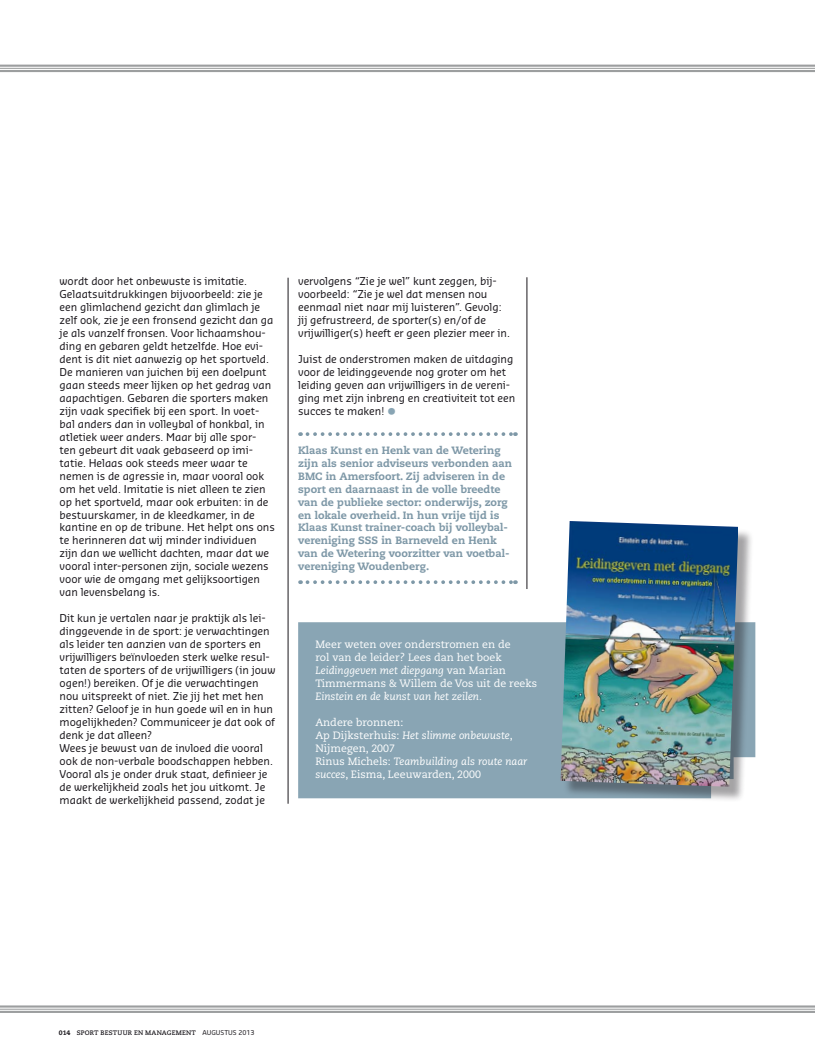
<style>
.page{position:relative;width:815px;height:1063px;background:#fff}
.page>*{position:absolute;margin:0;border:0;box-sizing:border-box;transform-origin:0 0}
.t1{font:10.62px/13px "Sansa";letter-spacing:-.005em;color:#1a171c}
.t2{font:800 10.62px/13px "Caecilia CE";color:#7e98a7}
.t3{font:10.62px/13px "Caecilia CE";color:#fff}
.t4{font:italic 10.62px "Caecilia";color:#fff}
.t5{font:700 6.5px "Caecilia CE";letter-spacing:.025em;color:#1a171c}
.s1{font-size:18.12px;color:#89a5b4}
.s2{font-family:"Caecilia CE";font-style:normal}
.s3{font-family:"Caecilia";font-style:italic}
.s4{font-weight:800}
.s5{font-family:"Sansa";font-weight:400}
</style>
<div class="page">
<div style="left:0;top:65px;width:815px;height:7px;background:#f3f3f3"></div>
<hr style="left:0;top:70px;width:815px;height:2px;background:#9c9e9f">
<hr style="left:0;top:68px;width:815px;height:1px;background:#9c9e9f">
<hr style="left:0;top:65px;width:815px;height:2px;background:#9c9e9f">
<div style="left:0;top:1005px;width:815px;height:8px;background:#e5e6e6"></div>
<hr style="left:0;top:1011px;width:815px;height:2px;background:#9c9e9f">
<hr style="left:0;top:1009px;width:815px;height:1px;background:#9c9e9f">
<hr style="left:0;top:1005px;width:815px;height:3px;background:#9c9e9f">
<svg style="left:307px;top:432px;width:209px;height:4px"></svg>
<svg style="left:307px;top:580px;width:209px;height:4px"></svg>
<div style="left:298px;top:622px;width:457px;height:176px;background:#89a5b4"></div>
<hr style="left:288px;top:278px;width:1px;height:526px;background:#1a171c">
<hr style="left:527px;top:277px;width:1px;height:312px;background:#1a171c">
<div style="left:563px;top:523px;width:191px;height:279px;background:#1a171c;opacity:.4"></div>
<img style="left:561px;top:521px;width:177px;height:266px">
<p class="t1" style="left:60px;top:274px;width:217px">wordt door het onbewuste is imitatie.<br>Gelaatsuitdrukkingen bijvoorbeeld: zie je een glimlachend gezicht dan glimlach je zelf ook, zie je een fronsend gezicht dan ga je als vanzelf fronsen. Voor lichaamshou&shy;ding en gebaren geldt hetzelfde. Hoe evi&shy;dent is dit niet aanwezig op het sportveld.<br>De manieren van juichen bij een doelpunt gaan steeds meer lijken op het gedrag van aapachtigen. Gebaren die sporters maken zijn vaak specifiek bij een sport. In voet&shy;bal anders dan in volleybal of honkbal, in atletiek weer anders. Maar bij alle spor&shy;ten gebeurt dit vaak gebaseerd op imi&shy;tatie. Helaas ook steeds meer waar te nemen is de agressie in, maar vooral ook om het veld. Imitatie is niet alleen te zien op het sportveld, maar ook erbuiten: in de bestuurskamer, in de kleedkamer, in de kantine en op de tribune. Het helpt ons ons te herinneren dat wij minder individuen zijn dan we wellicht dachten, maar dat we vooral inter-personen zijn, sociale wezens voor wie de omgang met gelijksoortigen van levensbelang is.</p>
<p class="t1" style="left:60px;top:611px;width:217px">Dit kun je vertalen naar je praktijk als lei&shy;dinggevende in de sport: je verwachtingen als leider ten aanzien van de sporters en vrijwilligers beïnvloeden sterk welke resul&shy;taten de sporters of de vrijwilligers (in jouw ogen!) bereiken. Of je die verwachtingen nou uitspreekt of niet. Zie jij het met hen zitten? Geloof je in hun goede wil en in hun mogelijkheden? Communiceer je dat ook of denk je dat alleen?<br>Wees je bewust van de invloed die vooral ook de non-verbale boodschappen hebben.<br>Vooral als je onder druk staat, definieer je de werkelijkheid zoals het jou uitkomt. Je maakt de werkelijkheid passend, zodat je</p>
<p class="t1" style="left:298px;top:274px;width:213px">vervolgens “Zie je wel” kunt zeggen, bij&shy;voorbeeld: “Zie je wel dat mensen nou eenmaal niet naar mij luisteren”. Gevolg: jij gefrustreerd, de sporter(s) en/of de vrijwilliger(s) heeft er geen plezier meer in.</p>
<p class="t1" style="left:298px;top:352px;width:219px">Juist de onderstromen maken de uitdaging voor de leidinggevende nog groter om het leiding geven aan vrijwilligers in de vereni&shy;ging met zijn inbreng en creativiteit tot een succes te maken! <span class="s1">•</span></p>
<p class="t2" style="left:298px;top:443px;width:215px">Klaas Kunst en Henk van de Wetering zijn als senior adviseurs verbonden aan<br>BMC</p>
<p class="t2" style="left:298px;top:469px;width:211px;text-indent:28px">in Amersfoort. Zij adviseren in de sport en daarnaast in de volle breedte van de publieke sector: onderwijs, zorg en lokale overheid. In hun vrije tijd is Klaas Kunst trainer-coach bij volleybal&shy;vereniging SSS</p>
<p class="t2" style="left:298px;top:534px;width:213px;text-indent:83px">in Barneveld en Henk van de Wetering voorzitter van voetbal&shy;vereniging Woudenberg.</p>
<p class="t3" style="left:315px;top:638px;width:197px">Meer weten over onderstromen en de rol van de leider? Lees dan het boek</p>
<p class="t4" style="left:315px;top:664px;width:192px">Leidinggeven met diepgang <span class="s2">van Marian</span></p>
<p class="t3" style="left:315px;top:677px;width:223px">Timmermans &amp; Willem de Vos uit de reeks</p>
<p class="t4" style="left:315px;top:690px;width:168px">Einstein en de kunst van het zeilen.</p>
<p class="t3" style="left:315px;top:716px;width:89px">Andere bronnen:</p>
<p class="t4" style="left:315px;top:729px;width:199px"><span class="s2">Ap Dijksterhuis:</span> Het slimme onbewuste<span class="s2">,</span></p>
<p class="t3" style="left:315px;top:742px;width:81px">Nijmegen, 2007</p>
<p class="t4" style="left:315px;top:755px;width:214px"><span class="s2">Rinus Michels:</span> Teambuilding als route naar</p>
<p class="t3" style="left:315px;top:767px;width:167px"><span class="s3">succes</span>, Eisma, Leeuwarden, 2000</p>
<p class="t5" style="left:59px;top:1028px;width:197px"><span class="s4">014</span> SPORT BESTUUR EN MANAGEMENT <span class="s5">augustus 2013</span></p>
</div>
